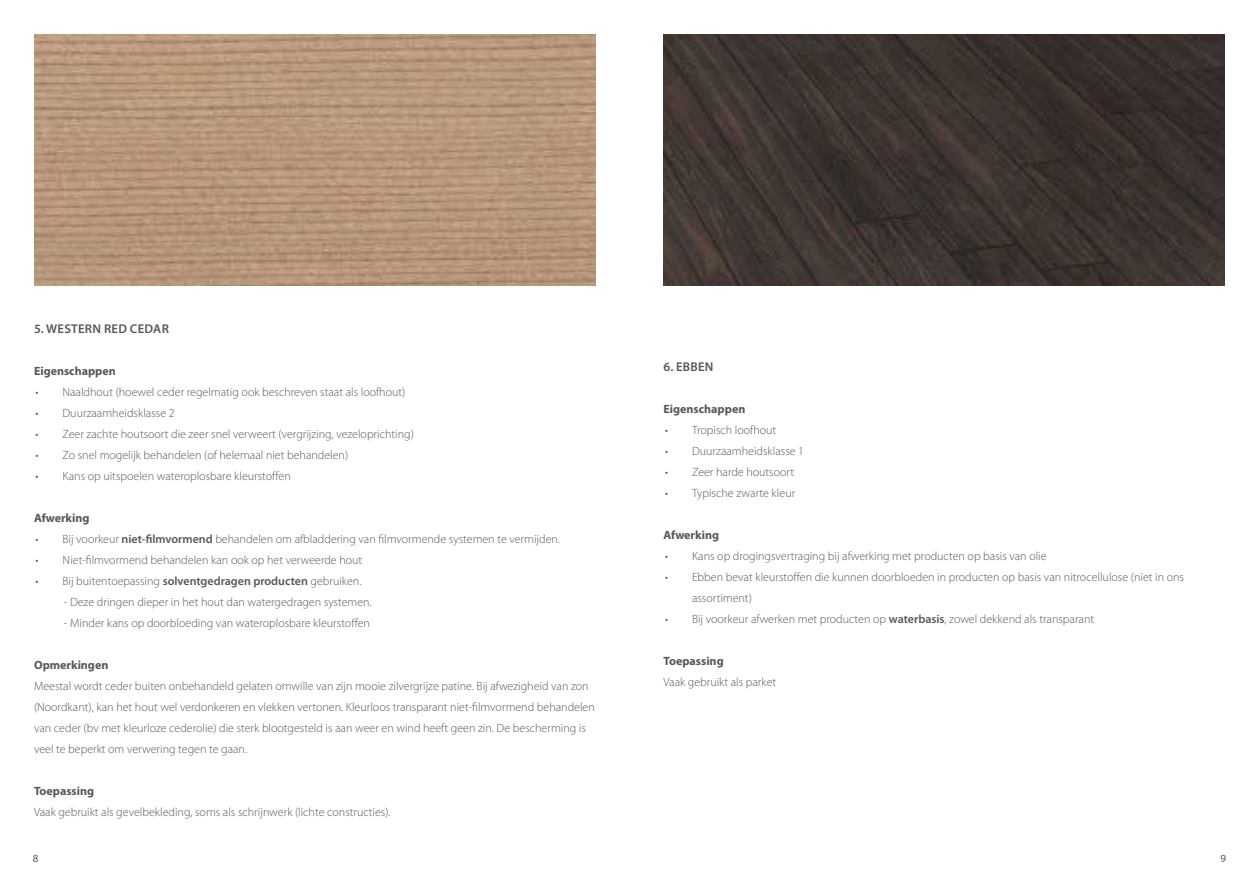
<style>
.page{position:relative;width:1259px;height:893px;background:#fff}
.page>*{position:absolute;margin:0;border:0;box-sizing:border-box;transform-origin:0 0}
.t1{font:600 12.75px "Myriad Pro";letter-spacing:.02em;color:#555759}
.t2{font:300 12px/21px "Myriad Pro";color:#555759}
.t3{font:700 12px "Myriad Pro";color:#555759}
.t4{font:10.95px "Myriad Pro";color:#555759}
.s1{font-weight:600}
</style>
<div class="page">
<img style="left:34px;top:34px;width:561px;height:252px">
<img style="left:663px;top:34px;width:562px;height:252px">
<p class="t1" style="left:34px;top:321px;width:136px">5. WESTERN RED CEDAR</p>
<p class="t3" style="left:34px;top:363px;width:83px">Eigenschappen</p>
<p class="t2" style="left:36px;top:382px;width:371px">• Naaldhout (hoewel ceder regelmatig ook beschreven staat als loofhout)</p>
<p class="t2" style="left:36px;top:403px;width:141px">• Duurzaamheidsklasse 2</p>
<p class="t2" style="left:36px;top:424px;width:380px">• Zeer zachte houtsoort die zeer snel verweert (vergrijzing, vezeloprichting)</p>
<p class="t2" style="left:36px;top:445px;width:314px">• Zo snel mogelijk behandelen (of helemaal niet behandelen)</p>
<p class="t2" style="left:36px;top:466px;width:257px">• Kans op uitspoelen wateroplosbare kleurstoffen</p>
<p class="t3" style="left:34px;top:510px;width:57px">Afwerking</p>
<p class="t2" style="left:36px;top:529px;width:526px">• Bij voorkeur <span class="s1">niet-filmvormend</span> behandelen om afbladdering van filmvormende systemen te vermijden.</p>
<p class="t2" style="left:36px;top:550px;width:328px">• Niet-filmvormend behandelen kan ook op het verweerde hout</p>
<p class="t2" style="left:36px;top:571px;width:327px">• Bij buitentoepassing <span class="s1">solventgedragen producten</span> gebruiken.</p>
<p class="t2" style="left:64px;top:592px;width:309px">- Deze dringen dieper in het hout dan watergedragen systemen.</p>
<p class="t2" style="left:64px;top:613px;width:308px">- Minder kans op doorbloeding van wateroplosbare kleurstoffen</p>
<p class="t3" style="left:34px;top:657px;width:76px">Opmerkingen</p>
<p class="t2" style="left:34px;top:676px;width:562px">Meestal wordt ceder buiten onbehandeld gelaten omwille van zijn mooie zilvergrijze patine. Bij afwezigheid van zon (Noordkant), kan het hout wel verdonkeren en vlekken vertonen. Kleurloos transparant niet-filmvormend behandelen van ceder (bv met kleurloze cederolie) die sterk blootgesteld is aan weer en wind heeft geen zin. De bescherming is veel te beperkt om verwering tegen te gaan.</p>
<p class="t3" style="left:34px;top:783px;width:62px">Toepassing</p>
<p class="t2" style="left:34px;top:802px;width:358px">Vaak gebruikt als gevelbekleding, soms als schrijnwerk (lichte constructies).</p>
<p class="t1" style="left:663px;top:359px;width:52px">6. EBBEN</p>
<p class="t3" style="left:663px;top:401px;width:83px">Eigenschappen</p>
<p class="t2" style="left:665px;top:419px;width:113px">• Tropisch loofhout</p>
<p class="t2" style="left:665px;top:440px;width:141px">• Duurzaamheidsklasse 1</p>
<p class="t2" style="left:665px;top:461px;width:131px">• Zeer harde houtsoort</p>
<p class="t2" style="left:665px;top:482px;width:132px">• Typische zwarte kleur</p>
<p class="t3" style="left:663px;top:527px;width:57px">Afwerking</p>
<p class="t2" style="left:665px;top:545px;width:383px">• Kans op drogingsvertraging bij afwerking met producten op basis van olie</p>
<p class="t2" style="left:692px;top:566px;width:493px;text-indent:-27px">• Ebben bevat kleurstoffen die kunnen doorbloeden in producten op basis van nitrocellulose (niet in ons assortiment)</p>
<p class="t2" style="left:665px;top:608px;width:431px">• Bij voorkeur afwerken met producten op <span class="s1">waterbasis</span>, zowel dekkend als transparant</p>
<p class="t3" style="left:663px;top:653px;width:62px">Toepassing</p>
<p class="t2" style="left:663px;top:671px;width:114px">Vaak gebruikt als parket</p>
<p class="t4" style="left:33px;top:851px;width:7px">8</p>
<p class="t4" style="left:1220px;top:851px;width:7px">9</p>
</div>
